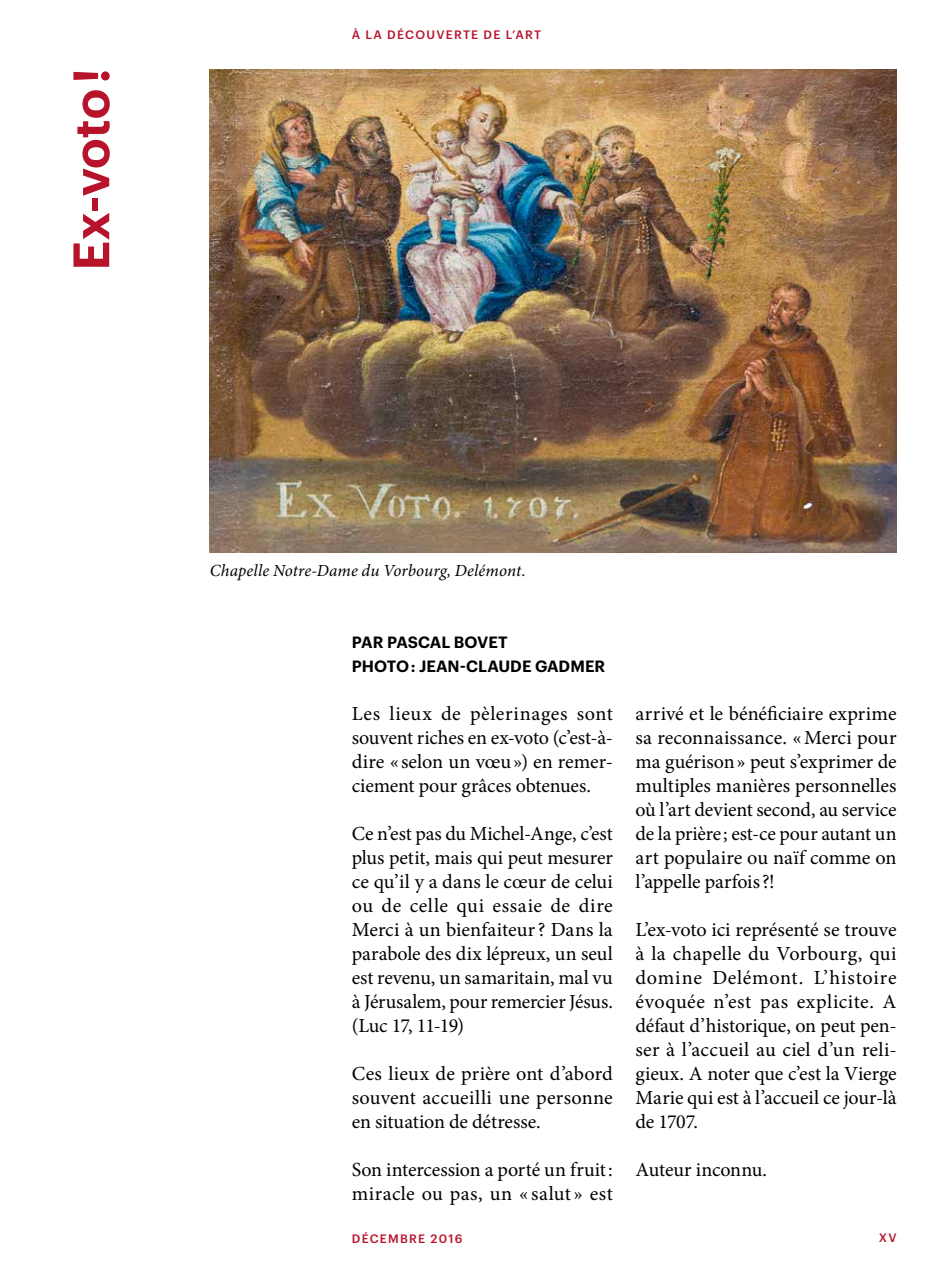
<style>
.page{position:relative;width:942px;height:1276px;background:#fff}
.page>*{position:absolute;margin:0;border:0;box-sizing:border-box;transform-origin:0 0}
.t1{font:600 50px "Graphik";color:#b7142c}
.t2{font:20px/24px "Minion Pro";letter-spacing:-.005em;color:#000;text-align:justify}
.t3{font:italic 17px "Minion Pro";letter-spacing:.005em;color:#000}
.t4{font:600 16px/24px "Graphik";letter-spacing:.005em;color:#000}
.t5{font:500 12px "Graphik";letter-spacing:.105em;color:#b7142c}
</style>
<div class="page">
<img style="left:210px;top:69px;width:686px;height:483px">
<h1 class="t1" style="left:53px;top:271px;width:204px;rotate:-90deg">Ex-voto!</h1>
<p class="t5" style="left:352px;top:26px;width:191px">À LA DÉCOUVERTE DE L’ART</p>
<p class="t3" style="left:210px;top:559px;width:317px">Chapelle Notre-Dame du Vorbourg, Delémont.</p>
<p class="t4" style="left:352px;top:629px;width:255px">PAR PASCAL BOVET<br>PHOTO: JEAN-CLAUDE GADMER</p>
<p class="t2" style="left:351px;top:702px;width:262px">Les lieux de pèlerinages sont souvent riches en ex-voto (c’est-à&shy;dire « selon un vœu») en remer&shy;ciement pour grâces obtenues.</p>
<p class="t2" style="left:351px;top:822px;width:262px">Ce n’est pas du Michel-Ange, c’est plus petit, mais qui peut mesurer ce qu’il y a dans le cœur de celui ou de celle qui essaie de dire Merci à un bienfaiteur? Dans la parabole des dix lépreux, un seul est revenu, un samaritain, mal vu à Jérusalem, pour remercier Jésus. (Luc 17, 11-19)</p>
<p class="t2" style="left:351px;top:1062px;width:262px">Ces lieux de prière ont d’abord souvent accueilli une personne en situation de détresse.</p>
<p class="t2" style="left:351px;top:1158px;width:262px">Son intercession a porté un fruit: miracle ou pas, un « salut » est</p>
<p class="t2" style="left:635px;top:702px;width:262px">arrivé et le bénéficiaire exprime sa reconnaissance. «Merci pour ma guérison» peut s’exprimer de multiples manières personnelles où l’art devient second, au service de la prière; est-ce pour autant un art populaire ou naïf comme on l’appelle parfois?!</p>
<p class="t2" style="left:635px;top:918px;width:262px">L’ex-voto ici représenté se trouve à la chapelle du Vorbourg, qui domine Delémont. L’histoire évoquée n’est pas explicite. A défaut d’historique, on peut pen&shy;ser à l’accueil au ciel d’un reli&shy;gieux. A noter que c’est la Vierge Marie qui est à l’accueil ce jour-là de 1707.</p>
<p class="t2" style="left:635px;top:1158px;width:133px">Auteur inconnu.</p>
<p class="t5" style="left:352px;top:1229px;width:112px">DÉCEMBRE 2016</p>
<p class="t5" style="left:878px;top:1228px;width:19px">XV</p>
</div>
